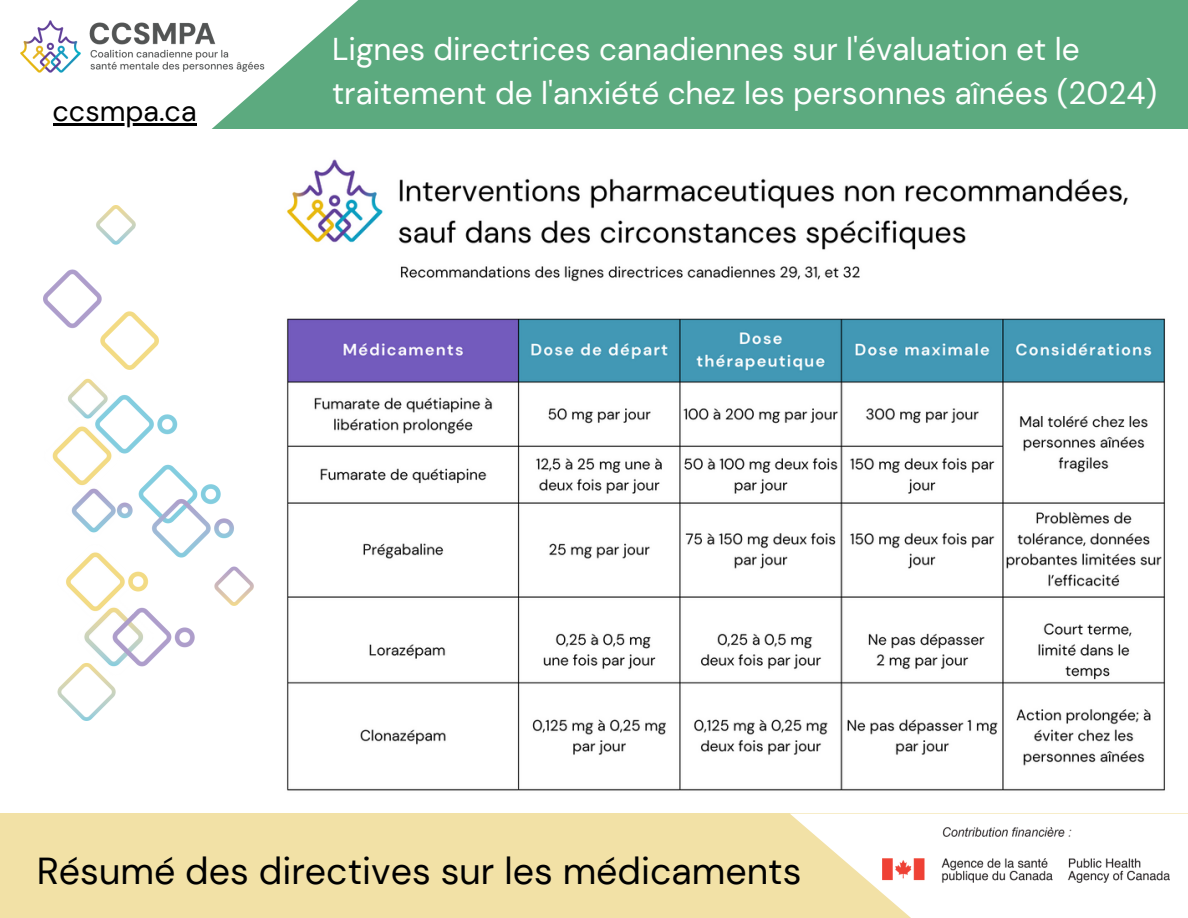
<style>
.page{position:relative;width:1188px;height:918px;background:#fff}
.page>*{position:absolute;margin:0;border:0;box-sizing:border-box;transform-origin:0 0}
.t1{font:37.5px "DM Sans";color:#000}
.t2{font:31.5px/43.8px "DM Sans";color:#fff}
.t3{font:28.8px "DM Sans";color:#000}
</style>
<div class="page">
<img style="left:248px;top:178px;width:940px;height:636px">
<div style="left:0;top:0;width:1188px;height:129px;background:#5caa7f"></div>
<div style="left:0;top:814px;width:1188px;height:104px;background:#f2e1a6"></div>
<svg style="left:790px;top:814px;width:398px;height:104px;fill:#fff"></svg>
<svg style="left:0;top:0;width:370px;height:243px"></svg>
<img style="left:44px;top:205px;width:244px;height:516px">
<hr style="left:53px;top:124px;width:144px;height:2px;background:#000">
<img style="left:883px;top:826px;width:287px;height:56px">
<img style="left:0;top:0;width:281px;height:92px">
<p class="t3" style="left:53px;top:93px;width:145px">ccsmpa.ca</p>
<p class="t2" style="left:332px;top:27px;width:827px">Lignes directrices canadiennes sur l'évaluation et le traitement de l'anxiété chez les personnes aînées (2024)</p>
<p class="t1" style="left:37px;top:847px;width:766px">Résumé des directives sur les médicaments</p>
</div>
